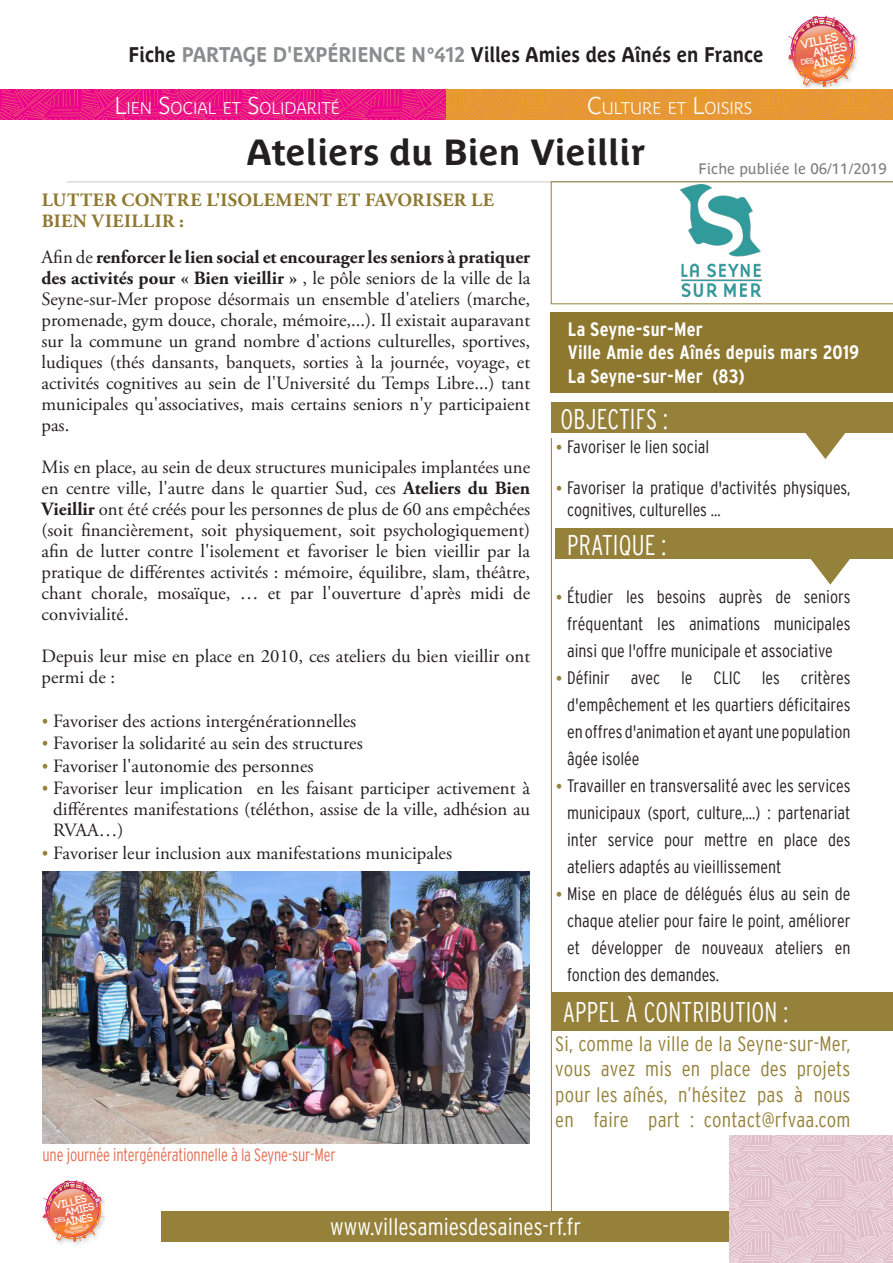
<style>
.page{position:relative;width:893px;height:1263px;background:#fff}
.page>*{position:absolute;margin:0;border:0;box-sizing:border-box;transform-origin:0 0}
.Titre_Fondation{font:700 36px "Parisine Plus Std";color:#231f20}
.Titre_cadre_Fiches_K{font:300 condensed 28.5px "Interstate";letter-spacing:.005em;color:#fff;scale:.9 1}
.Hyperlien_Source{font:300 condensed 24px "Interstate";color:#fff}
.t1{font:300 condensed 21px/25.2px "Interstate";letter-spacing:.01em;color:#95813a;text-align:justify}
.Texte_Fiches{font:700 21px "Parisine Plus Std";letter-spacing:-.005em;color:#231f20;scale:.9 1}
.Texte_Fiches-2{font:700 condensed 19.5px "Interstate";letter-spacing:.01em;color:#fff}
.Hyperlien_Source_en{font:18.75px/21px "Adobe Garamond Pro";color:#231f20;text-align:justify}
.Texte_Fiches-3{font:700 18.75px/21px "Adobe Garamond Pro";letter-spacing:.03em;color:#8e7830}
.Hyperlien_Source_en-2{font:300 condensed 18px/27px "Interstate";color:#231f20;text-align:justify}
.Hyperlien_Source-2{font:300 condensed 18px "Interstate";letter-spacing:-.01em;color:#e46d52;scale:.9 1}
.t2{font:700 16.8px "Parisine Plus Std Clair";color:#fff}
.t3{font:15px "Parisine Plus Std";color:#808080}
.t4{font:700 12.6px/10.8px "Code";color:#fff}
.t5{font:700 10.95px/9.3px "Code";color:#fff}
.s1{color:#8a8c8f}
.s2{font-size:24px}
.s3{font-weight:700}
.s4{font-size:18px;color:#95813a}
.s5{font-family:"Adobe Garamond Pro";font-weight:400;font-stretch:normal;color:#95813a}
</style>
<div class="page">
<hr style="left:67px;top:182px;width:826px;height:1px;background:#c7c8ca">
<div style="left:162px;top:1212px;width:591px;height:30px;background:#95813a"></div>
<div style="left:789px;top:13px;width:68px;height:75px;background:#231f20;opacity:.25"></div>
<svg style="left:551px;top:181px;width:342px;height:123px"></svg>
<hr style="left:551px;top:438px;width:1px;height:790px;background:#95813a">
<div style="left:551px;top:403px;width:342px;height:30px;background:#95813a"></div>
<svg style="left:805px;top:433px;width:41px;height:26px"></svg>
<img style="left:681px;top:185px;width:80px;height:112px">
<div style="left:40px;top:1179px;width:65px;height:69px;background:#231f20;opacity:.25"></div>
<div style="left:551px;top:312px;width:342px;height:81px;background:#8e7830"></div>
<div style="left:556px;top:528px;width:337px;height:30px;background:#95813a"></div>
<svg style="left:808px;top:558px;width:44px;height:27px"></svg>
<img style="left:730px;top:1135px;width:163px;height:128px">
<img style="left:0;top:90px;width:446px;height:30px">
<svg style="left:446px;top:90px;width:447px;height:30px;background:#e69834"></svg>
<img style="left:43px;top:872px;width:486px;height:272px">
<div style="left:551px;top:992px;width:342px;height:38px;background:#95813a"></div>
<img style="left:789px;top:14px;width:68px;height:72px">
<img style="left:43px;top:1179px;width:61px;height:62px">
<p class="Texte_Fiches" style="left:129px;top:42px;width:707px">Fiche <span class="s1">PARTAGE D'EXPÉRIENCE N°412</span> Villes Amies des Aînés en France</p>
<p class="t2" style="left:114px;top:98px;width:227px"><span class="s2">L</span>IEN <span class="s2">S</span>OCIAL ET <span class="s2">S</span>OLIDARITÉ</p>
<p class="t2" style="left:587px;top:98px;width:165px"><span class="s2">C</span>ULTURE ET <span class="s2">L</span>OISIRS</p>
<p class="t4" style="left:810px;top:38px;width:35px;text-indent:-10px;rotate:-12deg">Villes<br>AMIEs</p>
<p class="t4" style="left:813px;top:60px;width:34px;rotate:-12deg">aînés</p>
<p class="Titre_Fondation" style="left:247px;top:131px;width:400px">Ateliers du Bien Vieillir</p>
<p class="t3" style="left:698px;top:160px;width:190px">Fiche publiée le 06/11/2019</p>
<p class="Texte_Fiches-3" style="left:42px;top:190px;width:454px">LUTTER CONTRE L'ISOLEMENT ET FAVORISER LE<br>BIEN VIEILLIR :</p>
<p class="Hyperlien_Source_en" style="left:42px;top:247px;width:490px">Afin de <span class="s3">renforcer le lien social et encourager les seniors à pratiquer des activités pour « Bien vieillir »</span> , le pôle seniors de la ville de la Seyne-sur-Mer propose désormais un ensemble d'ateliers (marche, promenade, gym douce, chorale, mémoire,...). Il existait auparavant sur la commune un grand nombre d'actions culturelles, sportives, ludiques (thés dansants, banquets, sorties à la journée, voyage, et activités cognitives au sein de l'Université du Temps Libre...) tant municipales qu'associatives, mais certains seniors n'y participaient pas.</p>
<p class="Hyperlien_Source_en" style="left:42px;top:457px;width:490px">Mis en place, au sein de deux structures municipales implantées une en centre ville, l'autre dans le quartier Sud, ces <span class="s3">Ateliers du Bien Vieillir</span> ont été créés pour les personnes de plus de 60 ans empêchées (soit financièrement, soit physiquement, soit psychologiquement) afin de lutter contre l'isolement et favoriser le bien vieillir par la pratique de différentes activités : mémoire, équilibre, slam, théâtre, chant chorale, mosaïque, … et par l'ouverture d'après midi de convivialité.</p>
<p class="Hyperlien_Source_en" style="left:42px;top:646px;width:490px">Depuis leur mise en place en 2010, ces ateliers du bien vieillir ont permi de :</p>
<p class="Hyperlien_Source_en" style="left:42px;top:711px;width:316px"><span class="s4">•</span> Favoriser des actions intergénérationnelles</p>
<p class="Hyperlien_Source_en" style="left:42px;top:733px;width:323px"><span class="s4">•</span> Favoriser la solidarité au sein des structures</p>
<p class="Hyperlien_Source_en" style="left:42px;top:756px;width:273px"><span class="s4">•</span> Favoriser l'autonomie des personnes</p>
<p class="Hyperlien_Source_en" style="left:53px;top:778px;width:478px;text-indent:-12px"><span class="s4">•</span> Favoriser leur implication en les faisant participer activement à différentes manifestations (téléthon, assise de la ville, adhésion au RVAA…)</p>
<p class="Hyperlien_Source_en" style="left:42px;top:843px;width:412px"><span class="s4">•</span> Favoriser leur inclusion aux manifestations municipales</p>
<p class="Hyperlien_Source-2" style="left:43px;top:1145px;width:327px">une journée intergénérationnelle à la Seyne-sur-Mer</p>
<p class="Texte_Fiches-2" style="left:568px;top:318px;width:137px">La Seyne-sur-Mer</p>
<p class="Texte_Fiches-2" style="left:568px;top:341px;width:293px">Ville Amie des Aînés depuis mars 2019</p>
<p class="Texte_Fiches-2" style="left:568px;top:365px;width:178px">La Seyne-sur-Mer (83)</p>
<p class="Titre_cadre_Fiches_K" style="left:560px;top:402px;width:121px">OBJECTIFS :</p>
<p class="Hyperlien_Source_en-2" style="left:555px;top:433px;width:155px"><span class="s5">•</span> Favoriser le lien social</p>
<p class="Hyperlien_Source_en-2" style="left:567px;top:476px;width:285px;line-height:22.5px;text-indent:-12px"><span class="s5">•</span> Favoriser la pratique d'activités physiques, cognitives, culturelles ...</p>
<p class="Titre_cadre_Fiches_K" style="left:567px;top:529px;width:112px">PRATIQUE :</p>
<p class="Hyperlien_Source_en-2" style="left:567px;top:583px;width:285px;text-indent:-12px"><span class="s5">•</span> Étudier les besoins auprès de seniors fréquentant les animations municipales ainsi que l'offre municipale et associative</p>
<p class="Hyperlien_Source_en-2" style="left:567px;top:664px;width:285px;text-indent:-12px"><span class="s5">•</span> Définir avec le CLIC les critères d'empêchement et les quartiers déficitaires en offres d'animation et ayant une population âgée isolée</p>
<p class="Hyperlien_Source_en-2" style="left:567px;top:772px;width:285px;text-indent:-12px"><span class="s5">•</span> Travailler en transversalité avec les services municipaux (sport, culture,…) : partenariat inter service pour mettre en place des ateliers adaptés au vieillissement</p>
<p class="Hyperlien_Source_en-2" style="left:567px;top:880px;width:285px;text-indent:-12px"><span class="s5">•</span> Mise en place de délégués élus au sein de chaque atelier pour faire le point, améliorer et développer de nouveaux ateliers en fonction des demandes.</p>
<p class="Titre_cadre_Fiches_K" style="left:563px;top:996px;width:252px">APPEL À CONTRIBUTION :</p>
<p class="t1" style="left:555px;top:1031px;width:297px">Si, comme la ville de la Seyne-sur-Mer, vous avez mis en place des projets pour les aînés, n’hésitez pas à nous en faire part : contact@rfvaa.com</p>
<p class="t5" style="left:63px;top:1199px;width:31px;text-indent:-9px;rotate:-12deg">Villes<br>AMIEs</p>
<p class="t5" style="left:65px;top:1218px;width:29px;rotate:-12deg">aînés</p>
<p class="Hyperlien_Source" style="left:330px;top:1213px;width:252px">www.villesamiesdesaines-rf.fr</p>
</div>
